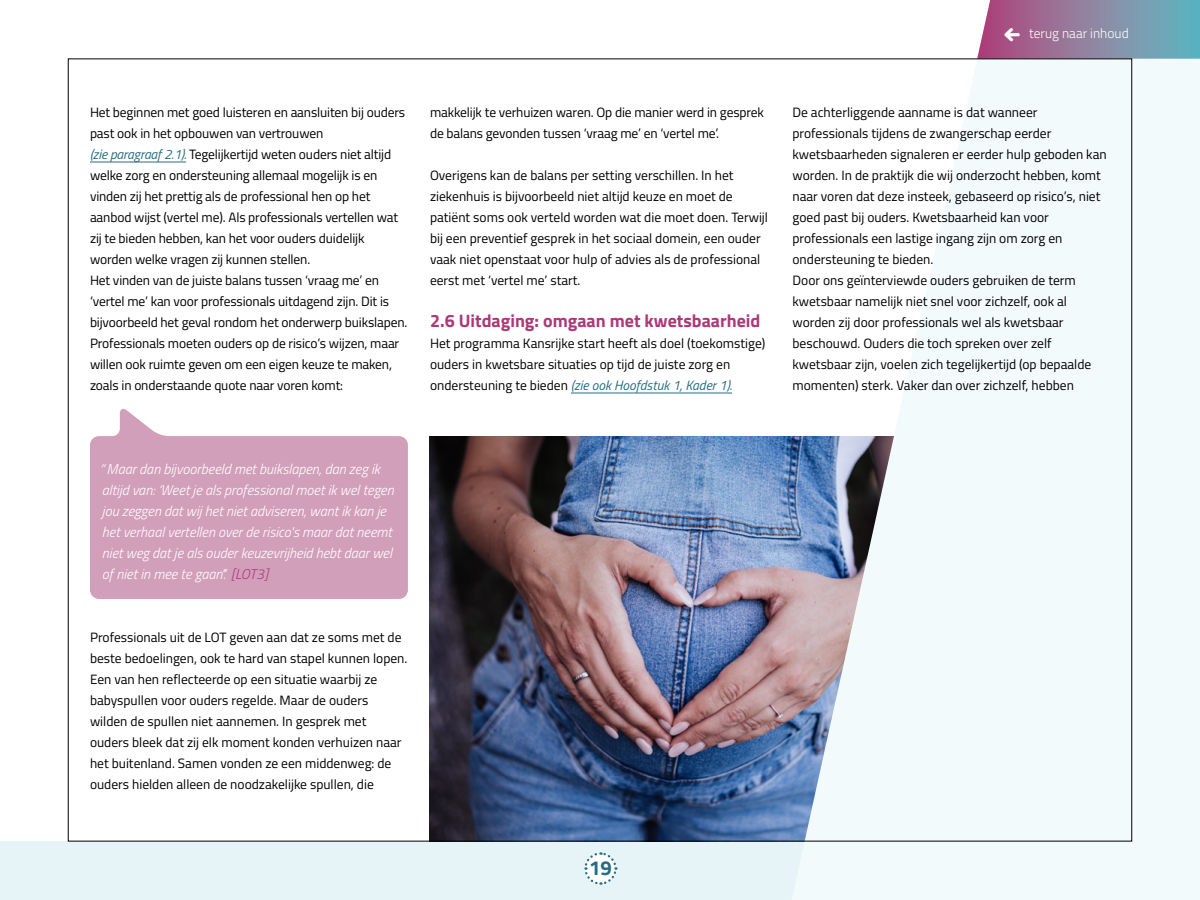
<style>
.page{position:relative;width:1200px;height:900px;background:#fff}
.page>*{position:absolute;margin:0;border:0;box-sizing:border-box;transform-origin:0 0}
.t1{font:700 20.4px "Cairo";color:#286d82}
.t2{font:700 18px "Cairo";color:#ac3978}
.t3{font:italic 300 14.25px/21px "Cairo";color:#fff}
.t4{font:13.5px/21px "Cairo";color:#000}
.t5{font:300 13.5px "Cairo";color:#fff}
.s1{font-style:italic;color:#286d82}
.s2{color:#ac3978}
</style>
<div class="page">
<div style="left:0;top:842px;width:1200px;height:58px;background:#e7f4f7"></div>
<svg style="left:584px;top:852px;width:34px;height:33px"></svg>
<img style="left:430px;top:436px;width:362px;height:403px">
<svg style="left:792px;top:58px;width:408px;height:842px;fill:#f3fafb"></svg>
<hr style="left:90px;top:162px;width:96px;height:1px;background:#286d82">
<svg style="left:90px;top:408px;width:318px;height:191px;fill:#d29fbb"></svg>
<hr style="left:571px;top:393px;width:161px;height:1px;background:#286d82">
<svg style="left:977px;top:0;width:223px;height:59px"></svg>
<p class="t5" style="left:1029px;top:24px;width:101px">terug naar inhoud</p>
<p class="t4" style="left:90px;top:102px;width:319px">Het beginnen met goed luisteren en aansluiten bij ouders past ook in het opbouwen van vertrouwen<br><span class="s1">(zie paragraaf 2.1).</span> Tegelijkertijd weten ouders niet altijd welke zorg en ondersteuning allemaal mogelijk is en vinden zij het prettig als de professional hen op het aanbod wijst (vertel me). Als professionals vertellen wat zij te bieden hebben, kan het voor ouders duidelijk worden welke vragen zij kunnen stellen.<br>Het vinden van de juiste balans tussen ‘vraag me’ en ‘vertel me’ kan voor professionals uitdagend zijn. Dit is bijvoorbeeld het geval rondom het onderwerp buikslapen.<br>Professionals moeten ouders op de risico’s wijzen, maar willen ook ruimte geven om een eigen keuze te maken, zoals in onderstaande quote naar voren komt:</p>
<p class="t4" style="left:430px;top:102px;width:336px">makkelijk te verhuizen waren. Op die manier werd in gesprek de balans gevonden tussen ‘vraag me’ en ‘vertel me’.</p>
<p class="t4" style="left:430px;top:165px;width:340px">Overigens kan de balans per setting verschillen. In het ziekenhuis is bijvoorbeeld niet altijd keuze en moet de patiënt soms ook verteld worden wat die moet doen. Terwijl bij een preventief gesprek in het sociaal domein, een ouder vaak niet openstaat voor hulp of advies als de professional eerst met ‘vertel me’ start.</p>
<h2 class="t2" style="left:430px;top:306px;width:332px">2.6 Uitdaging: omgaan met kwetsbaarheid</h2>
<p class="t4" style="left:430px;top:333px;width:337px">Het programma Kansrijke start heeft als doel (toekomstige) ouders in kwetsbare situaties op tijd de juiste zorg en ondersteuning te bieden <span class="s1">(zie ook Hoofdstuk 1, Kader 1).</span></p>
<p class="t4" style="left:793px;top:102px;width:316px">De achterliggende aanname is dat wanneer professionals tijdens de zwangerschap eerder kwetsbaarheden signaleren er eerder hulp geboden kan worden. In de praktijk die wij onderzocht hebben, komt naar voren dat deze insteek, gebaseerd op risico’s, niet goed past bij ouders. Kwetsbaarheid kan voor professionals een lastige ingang zijn om zorg en ondersteuning te bieden.<br>Door ons geïnterviewde ouders gebruiken de term kwetsbaar namelijk niet snel voor zichzelf, ook al worden zij door professionals wel als kwetsbaar beschouwd. Ouders die toch spreken over zelf kwetsbaar zijn, voelen zich tegelijkertijd (op bepaalde momenten) sterk. Vaker dan over zichzelf, hebben</p>
<p class="t3" style="left:102px;top:459px;width:293px">“Maar dan bijvoorbeeld met buikslapen, dan zeg ik altijd van: ‘Weet je als professional moet ik wel tegen jou zeggen dat wij het niet adviseren, want ik kan je het verhaal vertellen over de risico's maar dat neemt niet weg dat je als ouder keuzevrijheid hebt daar wel of niet in mee te gaan’.” <span class="s2">[LOT3]</span></p>
<p class="t4" style="left:90px;top:627px;width:319px">Professionals uit de LOT geven aan dat ze soms met de beste bedoelingen, ook te hard van stapel kunnen lopen.<br>Een van hen reflecteerde op een situatie waarbij ze babyspullen voor ouders regelde. Maar de ouders wilden de spullen niet aannemen. In gesprek met ouders bleek dat zij elk moment konden verhuizen naar het buitenland. Samen vonden ze een middenweg: de ouders hielden alleen de noodzakelijke spullen, die</p>
<h1 class="t1" style="left:589px;top:851px;width:24px">19</h1>
</div>
